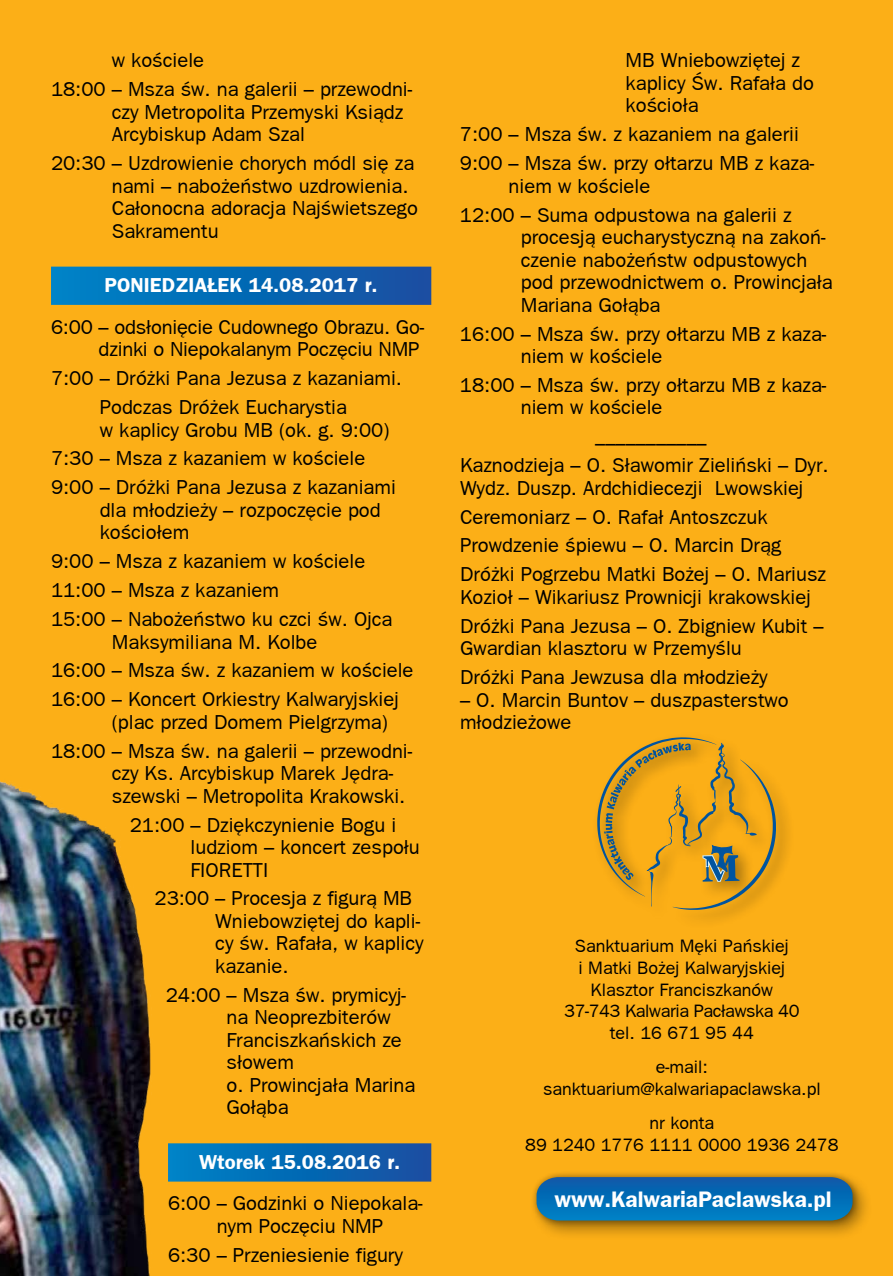
<style>
.page{position:relative;width:893px;height:1276px;background:#fcaf17}
.page>*{position:absolute;margin:0;border:0;box-sizing:border-box;transform-origin:0 0}
.t1{font:700 22.5px "Frankfurt Gothic";color:#fff}
.t2{font:20.25px/22.5px "Frankfurt Gothic";color:#000}
.t3{font:700 20.25px "Frankfurt Gothic";color:#fff}
.t4{font:18px/21.6px "Frankfurt Gothic";color:#000;text-align:center}
</style>
<div class="page">
<div style="left:51px;top:267px;width:380px;height:38px;background:linear-gradient(to right,#0084c7,#164ea1)"></div>
<div style="left:168px;top:1143px;width:263px;height:38px;background:linear-gradient(to right,#0084c7,#164ea1)"></div>
<div style="left:592px;top:731px;width:202px;height:197px;background:#000;opacity:.4"></div>
<svg style="left:597px;top:737px;width:179px;height:173px;background:#d89f25"></svg>
<div style="left:529px;top:1170px;width:344px;height:70px;background:#000;opacity:.4"></div>
<div style="left:531px;top:1171px;width:329px;height:57px;background:#000;opacity:.4"></div>
<svg style="left:537px;top:1177px;width:315px;height:43px;background:#086db2"></svg>
<img style="left:0;top:437px;width:172px;height:839px">
<p class="t2" style="left:51px;top:46px;width:363px;line-height:28.8px;text-indent:61px">w kościele<br>18:00 – Msza św. na galerii – przewodni-</p>
<p class="t2" style="left:112px;top:100px;width:293px">czy Metropolita Przemyski Ksiądz<br>Arcybiskup Adam Szal</p>
<p class="t2" style="left:112px;top:152px;width:308px;text-indent:-61px">20:30 – Uzdrowienie chorych módl się za nami – nabożeństwo uzdrowienia.<br>Całonocna adoracja Najświetszego<br>Sakramentu</p>
<p class="t3" style="left:105px;top:274px;width:275px">PONIEDZIAŁEK 14.08.2017 r.</p>
<p class="t2" style="left:51px;top:315px;width:375px;text-align:right">6:00 – odsłonięcie Cudownego Obrazu. Go&shy;dzinki o Niepokalanym Poczęciu NMP</p>
<p class="t2" style="left:51px;top:364px;width:353px;line-height:28.8px;text-align:center">7:00 – Dróżki Pana Jezusa z kazaniami.<br>Podczas Dróżek Eucharystia</p>
<p class="t2" style="left:51px;top:415px;width:346px;line-height:28.8px;text-indent:49px">w kaplicy Grobu MB (ok. g. 9:00)<br>7:30 – Msza z kazaniem w kościele<br>9:00 – Dróżki Pana Jezusa z kazaniami</p>
<p class="t2" style="left:100px;top:498px;width:283px">dla młodzieży – rozpoczęcie pod kościołem</p>
<p class="t2" style="left:51px;top:547px;width:343px;line-height:28.8px">9:00 – Msza z kazaniem w kościele<br>11:00 – Msza z kazaniem<br>15:00 – Nabożeństwo ku czci św. Ojca</p>
<p class="t2" style="left:51px;top:627px;width:364px;line-height:28.8px;text-indent:61px">Maksymiliana M. Kolbe<br>16:00 – Msza św. z kazaniem w kościele<br>16:00 – Koncert Orkiestry Kalwaryjskiej</p>
<p class="t2" style="left:51px;top:707px;width:363px;line-height:28.8px;text-indent:61px">(plac przed Domem Pielgrzyma)<br>18:00 – Msza św. na galerii – przewodni-</p>
<p class="t2" style="left:112px;top:762px;width:295px">czy Ks. Arcybiskup Marek Jędra&shy;szewski – Metropolita Krakowski.</p>
<p class="t2" style="left:191px;top:813px;width:231px;text-indent:-61px">21:00 – Dziękczynienie Bogu i ludziom – koncert zespołu<br>FIORETTI</p>
<p class="t2" style="left:215px;top:887px;width:210px;text-indent:-61px">23:00 – Procesja z figurą MB<br>Wniebowziętej do kapli&shy;cy św. Rafała, w kaplicy kazanie.</p>
<p class="t2" style="left:227px;top:983px;width:190px;text-indent:-61px">24:00 – Msza św. prymicyj&shy;na Neoprezbiterów<br>Franciszkańskich ze słowem<br>o. Prowincjała Marina<br>Gołąba</p>
<p class="t3" style="left:199px;top:1150px;width:203px">Wtorek 15.08.2016 r.</p>
<p class="t2" style="left:168px;top:1192px;width:256px;text-align:center">6:00 – Godzinki o Niepokala&shy;nym Poczęciu NMP</p>
<p class="t2" style="left:168px;top:1243px;width:236px">6:30 – Przeniesienie figury</p>
<p class="t2" style="left:626px;top:49px;width:190px">MB Wniebowziętej z kaplicy Św. Rafała do kościoła</p>
<p class="t2" style="left:460px;top:120px;width:356px;line-height:28.8px">7:00 – Msza św. z kazaniem na galerii<br>9:00 – Msza św. przy ołtarzu MB z kaza-</p>
<p class="t2" style="left:460px;top:171px;width:333px;line-height:28.8px;text-indent:49px">niem w kościele<br>12:00 – Suma odpustowa na galerii z</p>
<p class="t2" style="left:521px;top:226px;width:313px">procesją eucharystyczną na zakoń&shy;czenie nabożeństw odpustowych pod przewodnictwem o. Prowincjała<br>Mariana Gołąba</p>
<p class="t2" style="left:521px;top:322px;width:307px;text-indent:-61px">16:00 – Msza św. przy ołtarzu MB z kaza&shy;niem w kościele</p>
<p class="t2" style="left:521px;top:373px;width:307px;text-indent:-61px">18:00 – Msza św. przy ołtarzu MB z kaza&shy;niem w kościele</p>
<p class="t2" style="left:460px;top:422px;width:370px;line-height:28.8px;text-indent:135px">___________<br>Kaznodzieja – O. Sławomir Zieliński – Dyr.</p>
<p class="t2" style="left:460px;top:473px;width:367px;line-height:28.8px">Wydz. Duszp. Ardchidiecezji Lwowskiej Ceremoniarz – O. Rafał Antoszczuk Prowdzenie śpiewu – O. Marcin Drąg Dróżki Pogrzebu Matki Bożej – O. Mariusz</p>
<p class="t2" style="left:460px;top:582px;width:365px;line-height:28.8px">Kozioł – Wikariusz Prownicji krakowskiej<br>Dróżki Pana Jezusa – O. Zbigniew Kubit –</p>
<p class="t2" style="left:460px;top:634px;width:309px;line-height:28.8px">Gwardian klasztoru w Przemyślu<br>Dróżki Pana Jewzusa dla młodzieży</p>
<p class="t2" style="left:460px;top:688px;width:330px">– O. Marcin Buntov – duszpasterstwo młodzieżowe</p>
<p class="t4" style="left:564px;top:935px;width:237px">Sanktuarium Męki Pańskiej<br>i Matki Bożej Kalwaryjskiej<br>Klasztor Franciszkanów<br>37-743 Kalwaria Pacławska 40 tel. 16 671 95 44</p>
<p class="t4" style="left:543px;top:1056px;width:279px">e-mail: sanktuarium@kalwariapaclawska.pl</p>
<p class="t4" style="left:525px;top:1112px;width:315px">nr konta<br>89 1240 1776 1111 0000 1936 2478</p>
<p class="t1" style="left:554px;top:1186px;width:279px">www.KalwariaPaclawska.pl</p>
</div>
